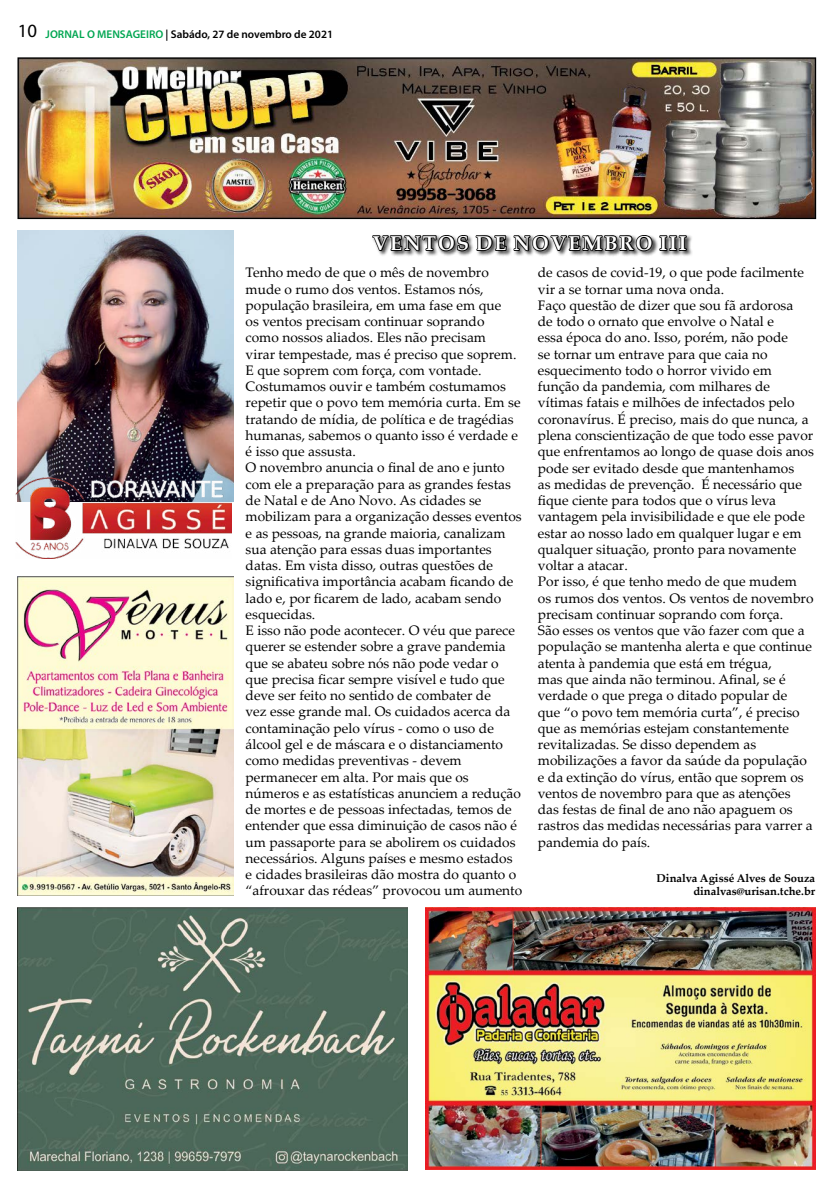
<style>
.page{position:relative;width:833px;height:1188px;background:#fff}
.page>*{position:absolute;margin:0;border:0;box-sizing:border-box;transform-origin:0 0}
.t1{font:700 20px "Palatino Linotype";letter-spacing:.1em;color:#fff}
.t2{font:13.75px/16.2px "Palatino Linotype";color:#000}
.t3{font:700 11.25px/12.5px "Palatino Linotype";color:#000;text-align:right}
.t4{font:600 11.25px "Myriad Pro";color:#000}
.s1{font-weight:400;font-size:18.75px}
.s2{color:#00a651}
</style>
<div class="page">
<img style="left:18px;top:230px;width:215px;height:271px">
<img style="left:16px;top:477px;width:215px;height:81px">
<img style="left:19px;top:59px;width:795px;height:158px">
<div style="left:17px;top:57px;width:799px;height:162px;border:1px solid #000"></div>
<img style="left:425px;top:907px;width:390px;height:262px">
<img style="left:18px;top:907px;width:389px;height:262px">
<img style="left:18px;top:576px;width:215px;height:319px">
<img style="left:371px;top:188px;width:317px;height:68px">
<p class="t4" style="left:18px;top:27px;width:317px"><span class="s1">10</span> <span class="s2">JORNAL O MENSAGEIRO</span> | Sabádo, 27 de novembro de 2021</p>
<h1 class="t1" style="left:372px;top:229px;width:316px">VENTOS DE NOVEMBRO III</h1>
<p class="t2" style="left:246px;top:264px;width:278px">Tenho medo de que o mês de novembro mude o rumo dos ventos. Estamos nós, população brasileira, em uma fase em que<br>os ventos precisam continuar soprando<br>como nossos aliados. Eles não precisam<br>virar tempestade, mas é preciso que soprem.<br>E que soprem com força, com vontade.<br>Costumamos ouvir e também costumamos repetir que o povo tem memória curta. Em se tratando de mídia, de política e de tragédias humanas, sabemos o quanto isso é verdade e é isso que assusta.<br>O novembro anuncia o final de ano e junto com ele a preparação para as grandes festas de Natal e de Ano Novo. As cidades se mobilizam para a organização desses eventos e as pessoas, na grande maioria, canalizam sua atenção para essas duas importantes datas. Em vista disso, outras questões de significativa importância acabam ficando de lado e, por ficarem de lado, acabam sendo esquecidas.<br>E isso não pode acontecer. O véu que parece querer se estender sobre a grave pandemia que se abateu sobre nós não pode vedar o que precisa ficar sempre visível e tudo que deve ser feito no sentido de combater de<br>vez esse grande mal. Os cuidados acerca da contaminação pelo vírus - como o uso de álcool gel e de máscara e o distanciamento como medidas preventivas - devem permanecer em alta. Por mais que os números e as estatísticas anunciem a redução de mortes e de pessoas infectadas, temos de entender que essa diminuição de casos não é um passaporte para se abolirem os cuidados necessários. Alguns países e mesmo estados e cidades brasileiras dão mostra do quanto o “afrouxar das rédeas” provocou um aumento</p>
<p class="t2" style="left:538px;top:264px;width:277px">de casos de covid-19, o que pode facilmente vir a se tornar uma nova onda.<br>Faço questão de dizer que sou fã ardorosa<br>de todo o ornato que envolve o Natal e<br>essa época do ano. Isso, porém, não pode<br>se tornar um entrave para que caia no esquecimento todo o horror vivido em função da pandemia, com milhares de vítimas fatais e milhões de infectados pelo coronavírus. É preciso, mais do que nunca, a plena conscientização de que todo esse pavor que enfrentamos ao longo de quase dois anos pode ser evitado desde que mantenhamos<br>as medidas de prevenção. É necessário que fique ciente para todos que o vírus leva vantagem pela invisibilidade e que ele pode estar ao nosso lado em qualquer lugar e em qualquer situação, pronto para novamente voltar a atacar.<br>Por isso, é que tenho medo de que mudem<br>os rumos dos ventos. Os ventos de novembro precisam continuar soprando com força.<br>São esses os ventos que vão fazer com que a população se mantenha alerta e que continue atenta à pandemia que está em trégua,<br>mas que ainda não terminou. Afinal, se é verdade o que prega o ditado popular de<br>que “o povo tem memória curta”, é preciso que as memórias estejam constantemente revitalizadas. Se disso dependem as mobilizações a favor da saúde da população e da extinção do vírus, então que soprem os ventos de novembro para que as atenções das festas de final de ano não apaguem os rastros das medidas necessárias para varrer a pandemia do país.</p>
<p class="t3" style="left:656px;top:871px;width:160px">Dinalva Agissé Alves de Souza dinalvas@urisan.tche.br</p>
</div>
